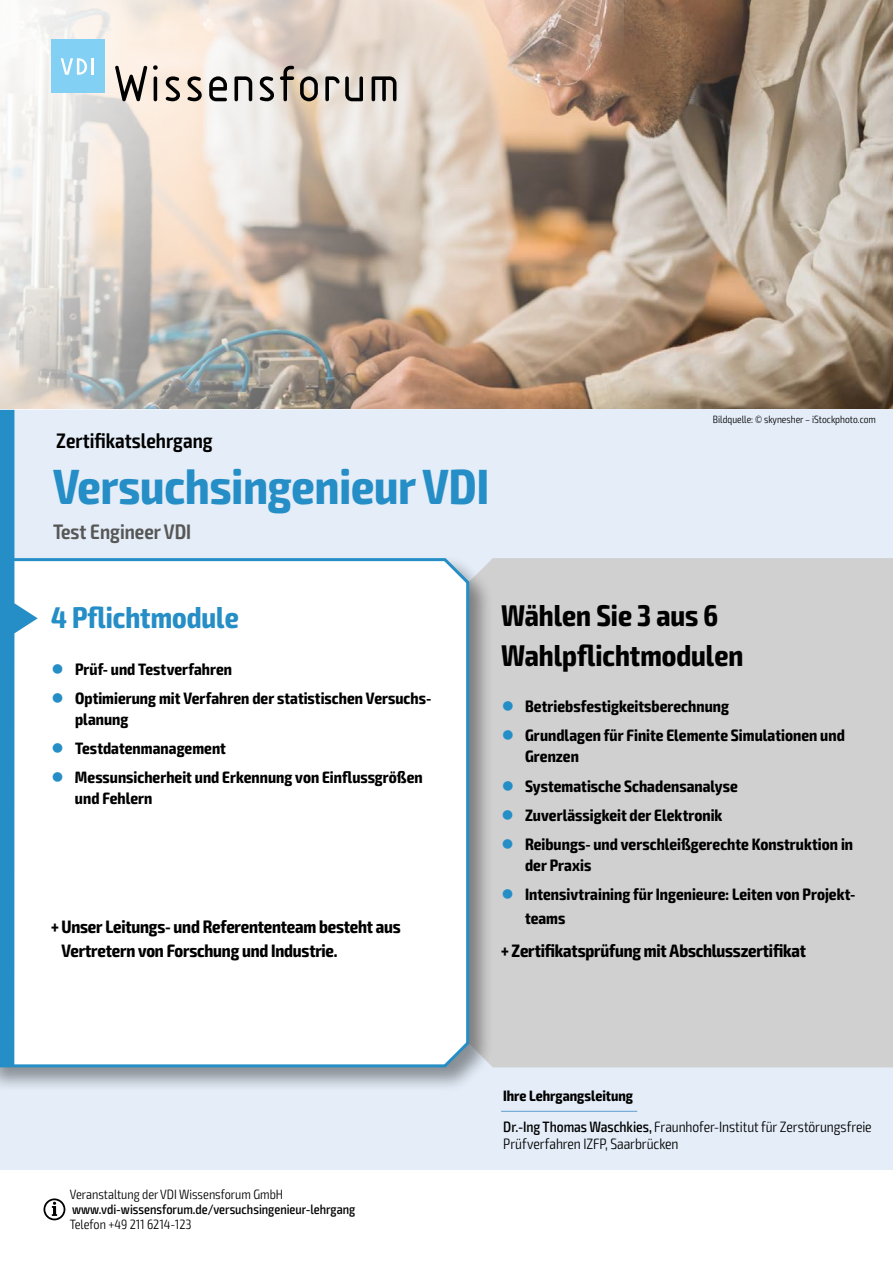
<style>
.page{position:relative;width:893px;height:1263px;background:#fff}
.page>*{position:absolute;margin:0;border:0;box-sizing:border-box;transform-origin:0 0}
.t1{font:700 condensed 49.5px "Exo 2";color:#258ec6}
.t2{font:700 condensed 30px/39.6px "Exo 2";color:#000}
.t3{font:700 condensed 30px "Exo 2";color:#258ec6}
.t4{font:600 condensed 21px "Exo 2";color:#000}
.t5{font:600 condensed 21px "Exo 2";color:#575756}
.t6{font:700 condensed 18px/24px "Exo 2";letter-spacing:-.01em;color:#000}
.t7{font:700 condensed 16.5px/21px "Exo 2";letter-spacing:.005em;color:#000}
.t8{font:300 condensed 15px/16.5px "Exo 2";letter-spacing:-.005em;color:#000}
.t9{font:700 condensed 15px "Exo 2";color:#000}
.t10{font:300 condensed 13.5px "Exo 2";color:#000}
.t11{font:500 condensed 13.5px "Exo 2";color:#000}
.t12{font:300 condensed 10.5px "Exo 2";color:#000}
.s1{color:#258ec6}
.s2{font-weight:500}
</style>
<div class="page">
<img style="left:840px;top:0;width:53px;height:409px">
<div style="left:0;top:409px;width:893px;height:761px;background:#e4edf8"></div>
<div style="left:493px;top:558px;width:400px;height:510px;background:#d0d0d0"></div>
<svg style="left:44px;top:1198px;width:21px;height:22px"></svg>
<div style="left:0;top:554px;width:493px;height:538px;background:#000;opacity:.4"></div>
<div style="left:0;top:557px;width:471px;height:512px;background:#fff"></div>
<svg style="left:0;top:409px;width:38px;height:658px;background:#a2cee6"></svg>
<hr style="left:501px;top:1111px;width:136px;height:1px;background:#64a2d2">
<svg style="left:623px;top:0;width:217px;height:409px;background:#ab9987"></svg>
<img style="left:0;top:0;width:623px;height:409px">
<svg style="left:115px;top:65px;width:32px;height:36px"></svg>
<svg style="left:153px;top:65px;width:5px;height:36px"></svg>
<svg style="left:166px;top:76px;width:14px;height:25px"></svg>
<svg style="left:187px;top:76px;width:15px;height:25px"></svg>
<svg style="left:209px;top:76px;width:18px;height:25px"></svg>
<svg style="left:234px;top:76px;width:18px;height:25px"></svg>
<svg style="left:260px;top:76px;width:14px;height:25px"></svg>
<svg style="left:280px;top:66px;width:14px;height:35px"></svg>
<svg style="left:300px;top:76px;width:18px;height:25px"></svg>
<svg style="left:325px;top:76px;width:38px;height:25px"></svg>
<svg style="left:372px;top:76px;width:24px;height:25px"></svg>
<div style="left:51px;top:40px;width:53px;height:53px;background:#83d0f5"></div>
<svg style="left:61px;top:58px;width:26px;height:17px"></svg>
<hr style="left:91px;top:58px;width:3px;height:17px;background:#fff">
<p class="t4" style="left:56px;top:428px;width:158px">Zertifikatslehrgang</p>
<h1 class="t1" style="left:53px;top:457px;width:437px">Versuchsingenieur VDI</h1>
<p class="t5" style="left:53px;top:519px;width:140px">Test Engineer VDI</p>
<p class="t12" style="left:713px;top:413px;width:165px">Bildquelle: © skynesher – iStockphoto.com</p>
<h2 class="t3" style="left:51px;top:600px;width:189px">4 Pflichtmodule</h2>
<p class="t7" style="left:52px;top:659px;width:182px"><span class="s1">●</span> Prüf- und Testverfahren</p>
<p class="t7" style="left:75px;top:688px;width:358px;text-indent:-23px"><span class="s1">●</span> Optimierung mit Verfahren der statistischen Versuchs&shy;planung</p>
<p class="t7" style="left:52px;top:738px;width:176px"><span class="s1">●</span> Testdatenmanagement</p>
<p class="t7" style="left:75px;top:767px;width:349px;text-indent:-23px"><span class="s1">●</span> Messunsicherheit und Erkennung von Einflussgrößen und Fehlern</p>
<p class="t6" style="left:62px;top:915px;width:341px;text-indent:-10px">+ Unser Leitungs- und Referententeam besteht aus<br>Vertretern von Forschung und Industrie.</p>
<h2 class="t2" style="left:501px;top:596px;width:244px">Wählen Sie 3 aus 6<br>Wahlpflichtmodulen</h2>
<p class="t7" style="left:502px;top:696px;width:229px"><span class="s1">●</span> Betriebsfestigkeitsberechnung</p>
<p class="t7" style="left:525px;top:725px;width:321px;text-indent:-23px"><span class="s1">●</span> Grundlagen für Finite Elemente Simulationen und<br>Grenzen</p>
<p class="t7" style="left:502px;top:776px;width:238px"><span class="s1">●</span> Systematische Schadensanalyse</p>
<p class="t7" style="left:502px;top:805px;width:222px"><span class="s1">●</span> Zuverlässigkeit der Elektronik</p>
<p class="t7" style="left:525px;top:834px;width:330px;text-indent:-23px"><span class="s1">●</span> Reibungs- und verschleißgerechte Konstruktion in der Praxis</p>
<p class="t7" style="left:525px;top:883px;width:332px;line-height:24px;text-indent:-23px"><span class="s1">●</span> Intensivtraining für Ingenieure: Leiten von Projekt&shy;teams</p>
<p class="t6" style="left:501px;top:939px;width:306px">+ Zertifikatsprüfung mit Abschlusszertifikat</p>
<p class="t10" style="left:70px;top:1186px;width:215px">Veranstaltung der VDI Wissensforum GmbH</p>
<p class="t11" style="left:72px;top:1201px;width:285px">www.vdi-wissensforum.de/versuchsingenieur-lehrgang</p>
<p class="t10" style="left:70px;top:1216px;width:123px">Telefon +49 211 6214-123</p>
<p class="t9" style="left:503px;top:1087px;width:132px">Ihre Lehrgangsleitung</p>
<p class="t8" style="left:503px;top:1119px;width:370px"><span class="s2">Dr.-Ing Thomas Waschkies,</span> Fraunhofer-Institut für Zerstörungsfreie<br>Prüfverfahren IZFP, Saarbrücken</p>
</div>
